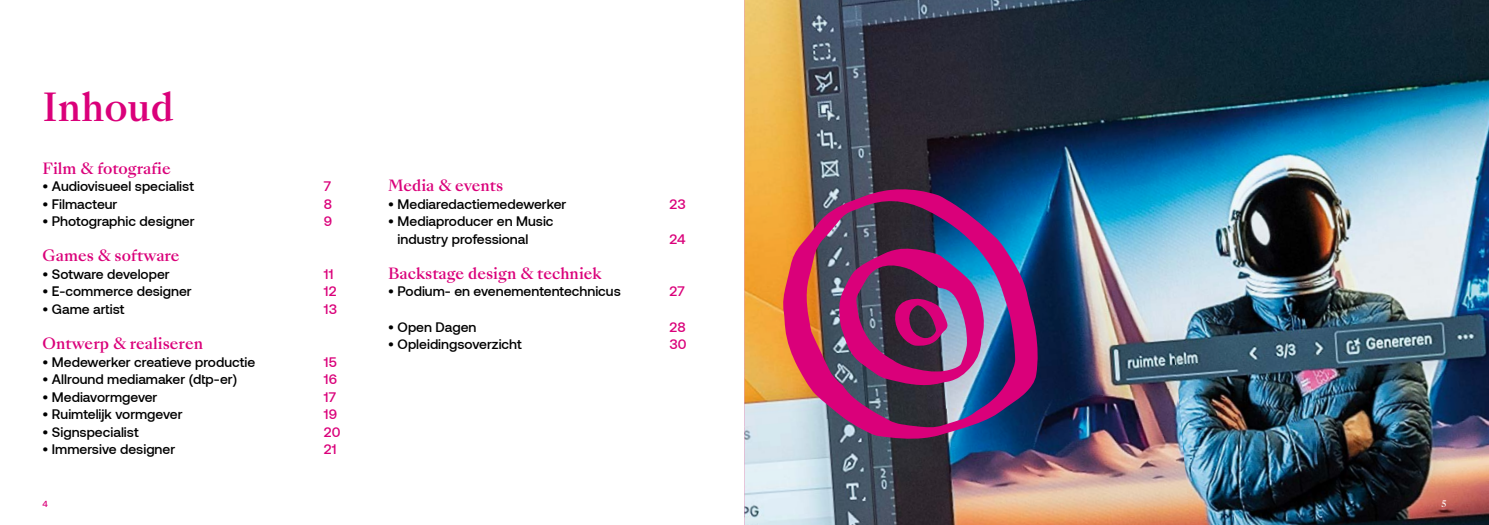
<style>
.page{position:relative;width:1489px;height:525px;background:#fff}
.page>*{position:absolute;margin:0;border:0;box-sizing:border-box;transform-origin:0 0}
.t1{font:500 37.5px "Sang Bleu Kingdom";color:#da007a}
.t2{font:500 15px "Sang Bleu Kingdom";color:#da007a}
.t3{font:500 13.75px/17.5px "Aeonik";color:#000}
.t4{font:500 13.75px "Aeonik";color:#da007a}
.t5{font:500 8.75px "Aeonik";color:#da007a}
.t6{font:500 8.75px "Sang Bleu Kingdom";color:#fff}
</style>
<div class="page">
<img style="left:744px;top:0;width:398px;height:388px">
<img style="left:1142px;top:0;width:134px;height:524px">
<img style="left:1276px;top:0;width:212px;height:524px">
<img style="left:744px;top:388px;width:445px;height:136px">
<img style="left:1119px;top:518px;width:70px;height:6px">
<svg style="left:782px;top:187px;width:256px;height:252px;background:#7b4974"></svg>
<svg style="left:838px;top:247px;width:146px;height:141px;background:#823976"></svg>
<h1 class="t1" style="left:43px;top:81px;width:133px">Inhoud</h1>
<p class="t2" style="left:43px;top:158px;width:130px">Film &amp; fotografie</p>
<p class="t3" style="left:43px;top:178px;width:153px">• Audiovisueel specialist</p>
<p class="t4" style="left:324px;top:179px;width:9px">7</p>
<p class="t3" style="left:43px;top:195px;width:76px">• Filmacteur</p>
<p class="t4" style="left:324px;top:196px;width:10px">8</p>
<p class="t3" style="left:43px;top:213px;width:154px">• Photographic designer</p>
<p class="t4" style="left:324px;top:214px;width:10px">9</p>
<p class="t2" style="left:43px;top:245px;width:139px">Games &amp; software</p>
<p class="t3" style="left:43px;top:265px;width:129px">• Sotware developer</p>
<p class="t4" style="left:324px;top:266px;width:11px">11</p>
<p class="t3" style="left:43px;top:283px;width:151px">• E-commerce designer</p>
<p class="t4" style="left:324px;top:284px;width:14px">12</p>
<p class="t3" style="left:43px;top:300px;width:83px">• Game artist</p>
<p class="t4" style="left:324px;top:301px;width:15px">13</p>
<p class="t2" style="left:43px;top:333px;width:162px">Ontwerp &amp; realiseren</p>
<p class="t3" style="left:43px;top:353px;width:214px">• Medewerker creatieve productie</p>
<p class="t4" style="left:324px;top:354px;width:14px">15</p>
<p class="t3" style="left:43px;top:370px;width:196px">• Allround mediamaker (dtp-er)</p>
<p class="t4" style="left:324px;top:371px;width:15px">16</p>
<p class="t3" style="left:43px;top:388px;width:116px">• Mediavormgever</p>
<p class="t4" style="left:324px;top:389px;width:14px">17</p>
<p class="t3" style="left:43px;top:405px;width:142px">• Ruimtelijk vormgever</p>
<p class="t4" style="left:324px;top:406px;width:15px">19</p>
<p class="t3" style="left:43px;top:423px;width:98px">• Signspecialist</p>
<p class="t4" style="left:324px;top:424px;width:18px">20</p>
<p class="t3" style="left:43px;top:440px;width:134px">• Immersive designer</p>
<p class="t4" style="left:324px;top:441px;width:14px">21</p>
<p class="t2" style="left:388px;top:175px;width:117px">Media &amp; events</p>
<p class="t3" style="left:388px;top:195px;width:180px">• Mediaredactiemedewerker</p>
<p class="t4" style="left:669px;top:196px;width:18px">23</p>
<p class="t3" style="left:397px;top:213px;width:157px;text-indent:-9px">• Mediaproducer en Music industry professional</p>
<p class="t4" style="left:669px;top:231px;width:18px">24</p>
<p class="t2" style="left:388px;top:263px;width:215px">Backstage design &amp; techniek</p>
<p class="t3" style="left:388px;top:283px;width:234px">• Podium- en evenemententechnicus</p>
<p class="t4" style="left:669px;top:284px;width:17px">27</p>
<p class="t3" style="left:388px;top:318px;width:90px">• Open Dagen</p>
<p class="t4" style="left:669px;top:319px;width:18px">28</p>
<p class="t3" style="left:388px;top:335px;width:135px">• Opleidingsoverzicht</p>
<p class="t4" style="left:669px;top:336px;width:19px">30</p>
<p class="t5" style="left:43px;top:498px;width:7px">4</p>
<p class="t6" style="left:1441px;top:497px;width:7px">5</p>
</div>
